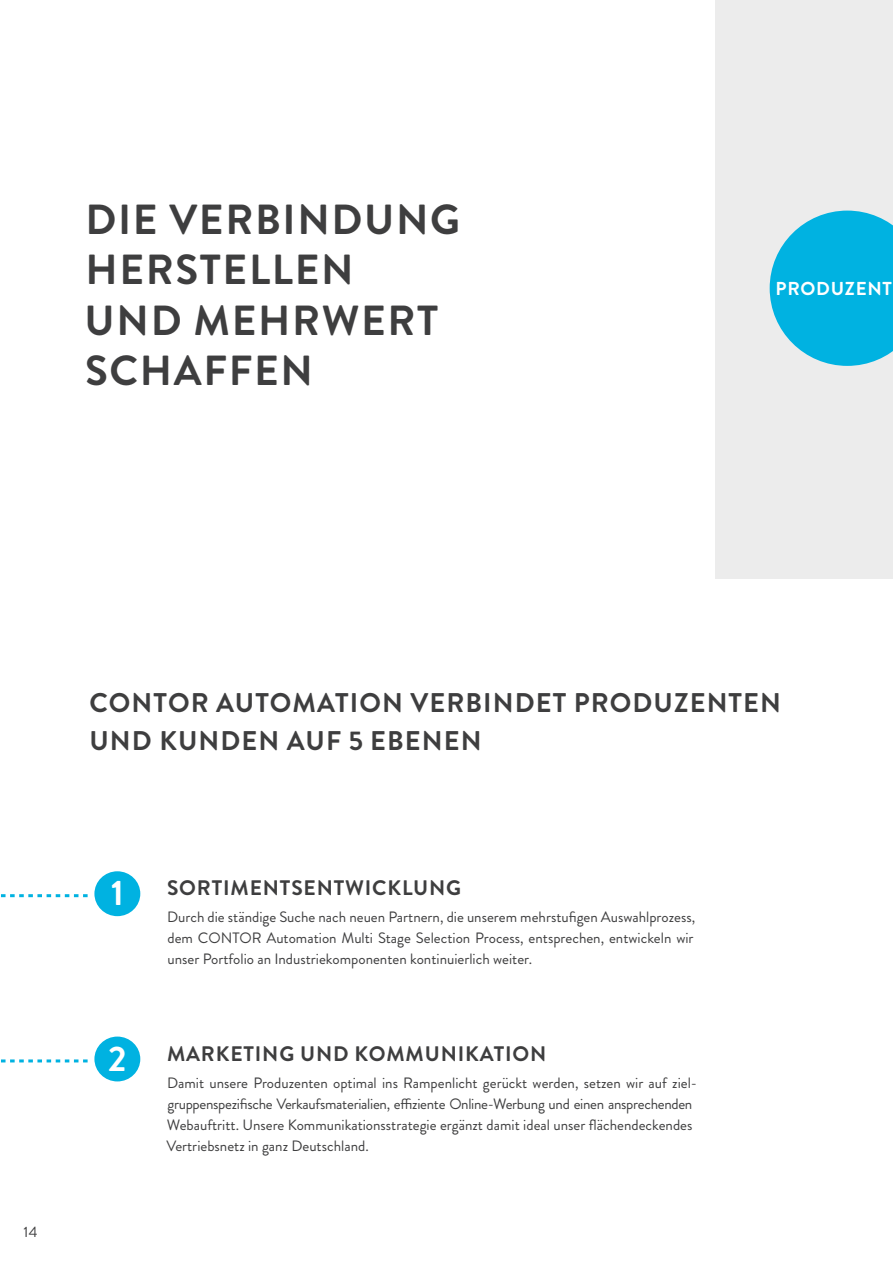
<style>
.page{position:relative;width:893px;height:1263px;background:#fff}
.page>*{position:absolute;margin:0;border:0;box-sizing:border-box;transform-origin:0 0}
.t1{font:700 42px "Brandon Grotesque";letter-spacing:.04em;color:#3e3e3f}
.t2{font:700 35.4px "Brandon Grotesque";color:#fff}
.t3{font:700 27px/38.4px "Brandon Grotesque";letter-spacing:.04em;color:#3e3e3f}
.t4{font:700 21px "Brandon Grotesque";letter-spacing:.04em;color:#3e3e3f}
.t5{font:700 18.75px "Brandon Grotesque";letter-spacing:.04em;color:#fff}
.t6{font:15px/21px "Brandon Grotesque";color:#3e3e3f;text-align:justify}
</style>
<div class="page">
<div style="left:715px;top:0;width:178px;height:579px;background:#ececec"></div>
<svg style="left:1px;top:894px;width:87px;height:3px"></svg>
<svg style="left:1px;top:1059px;width:87px;height:3px"></svg>
<div style="left:93px;top:870px;width:49px;height:48px;background:#00b2e1;border-radius:50%"></div>
<div style="left:91px;top:868px;width:52px;height:51px;border:3px solid #fff;border-radius:50%"></div>
<div style="left:93px;top:1035px;width:49px;height:48px;background:#00b2e1;border-radius:50%"></div>
<div style="left:91px;top:1033px;width:52px;height:51px;border:3px solid #fff;border-radius:50%"></div>
<svg style="left:770px;top:211px;width:123px;height:155px;background:#24bae2"></svg>
<p class="t1" style="left:85px;top:190px;width:376px">DIE VERBINDUNG</p>
<p class="t1" style="left:85px;top:240px;width:270px">HERSTELLEN</p>
<p class="t1" style="left:85px;top:291px;width:355px">UND MEHRWERT</p>
<p class="t1" style="left:85px;top:341px;width:229px">SCHAFFEN</p>
<p class="t5" style="left:776px;top:275px;width:118px">PRODUZENT</p>
<p class="t6" style="left:24px;top:1222px;width:15px">14</p>
<p class="t3" style="left:89px;top:684px;width:693px">CONTOR AUTOMATION VERBINDET PRODUZENTEN<br>UND KUNDEN AUF 5 EBENEN</p>
<p class="t2" style="left:111px;top:868px;width:14px">1</p>
<p class="t2" style="left:108px;top:1034px;width:20px">2</p>
<p class="t4" style="left:167px;top:873px;width:296px">SORTIMENTSENTWICKLUNG</p>
<p class="t6" style="left:167px;top:907px;width:530px">Durch die ständige Suche nach neuen Partnern, die unserem mehrstufigen Auswahlprozess, dem CONTOR Automation Multi Stage Selection Process, entsprechen, entwickeln wir unser Portfolio an Industriekomponenten kontinuierlich weiter.</p>
<p class="t4" style="left:167px;top:1039px;width:381px">MARKETING UND KOMMUNIKATION</p>
<p class="t6" style="left:167px;top:1072px;width:532px;text-align:left">Damit unsere Produzenten optimal ins Rampenlicht gerückt werden, setzen wir auf ziel&shy;gruppenspezifische Verkaufsmaterialien, effiziente Online-Werbung und einen ansprechenden Webauftritt. Unsere Kommunikationsstrategie ergänzt damit ideal unser flächendeckendes Vertriebsnetz in ganz Deutschland.</p>
</div>
